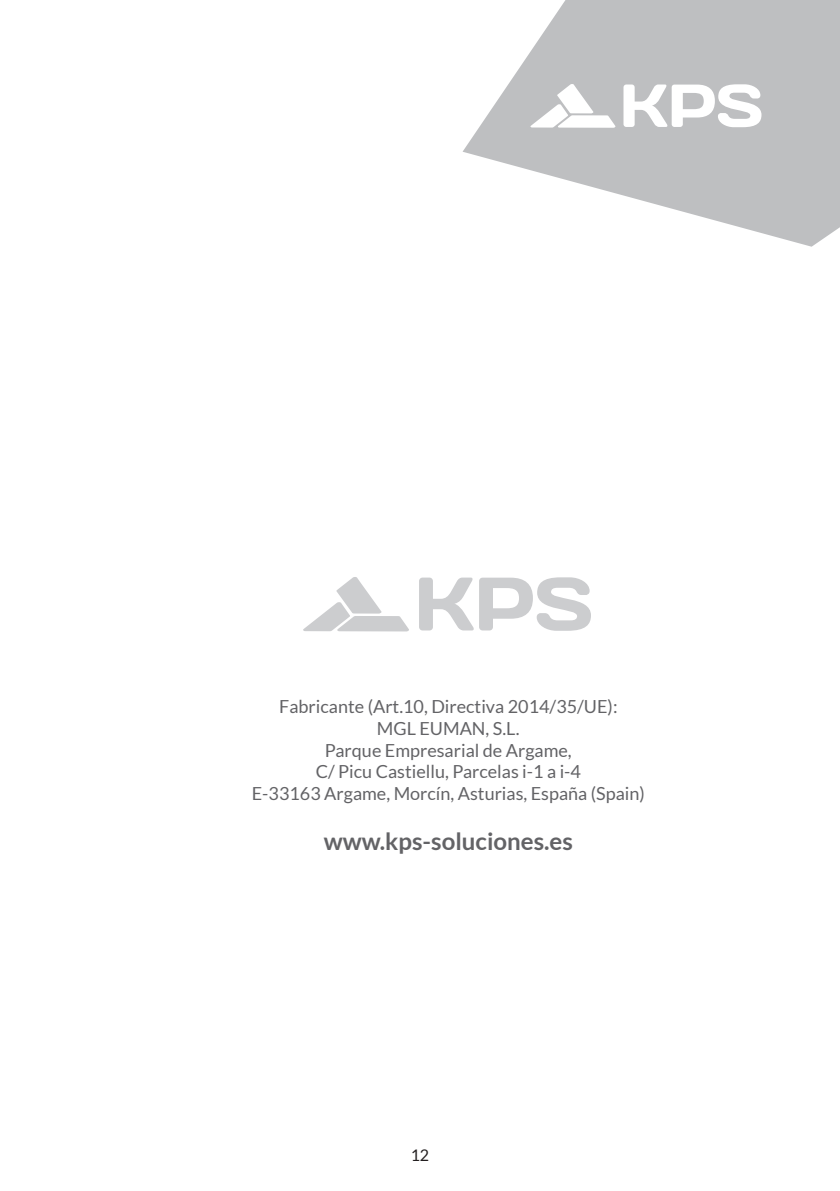
<style>
.page{position:relative;width:840px;height:1191px;background:#fff}
.page>*{position:absolute;margin:0;border:0;box-sizing:border-box;transform-origin:0 0}
.t1{font:700 24px "Lato";color:#636366}
.t2{font:18px/21.6px "Lato";color:#636366;text-align:center}
.t3{font:16px "Lato";color:#231f20}
</style>
<div class="page">
<svg style="left:462px;top:0;width:377px;height:247px;fill:#bebfc1"></svg>
<svg style="left:303px;top:577px;width:106px;height:54px"></svg>
<svg style="left:419px;top:577px;width:171px;height:54px"></svg>
<svg style="left:530px;top:84px;width:85px;height:44px"></svg>
<svg style="left:623px;top:84px;width:138px;height:43px"></svg>
<p class="t2" style="left:252px;top:696px;width:394px">Fabricante (Art.10, Directiva 2014/35/UE):<br>MGL EUMAN, S.L.<br>Parque Empresarial de Argame,<br>C/ Picu Castiellu, Parcelas i-1 a i-4<br>E-33163 Argame, Morcín, Asturias, España (Spain)</p>
<h1 class="t1" style="left:323px;top:827px;width:250px">www.kps-soluciones.es</h1>
<p class="t3" style="left:410px;top:1145px;width:20px">12</p>
</div>
